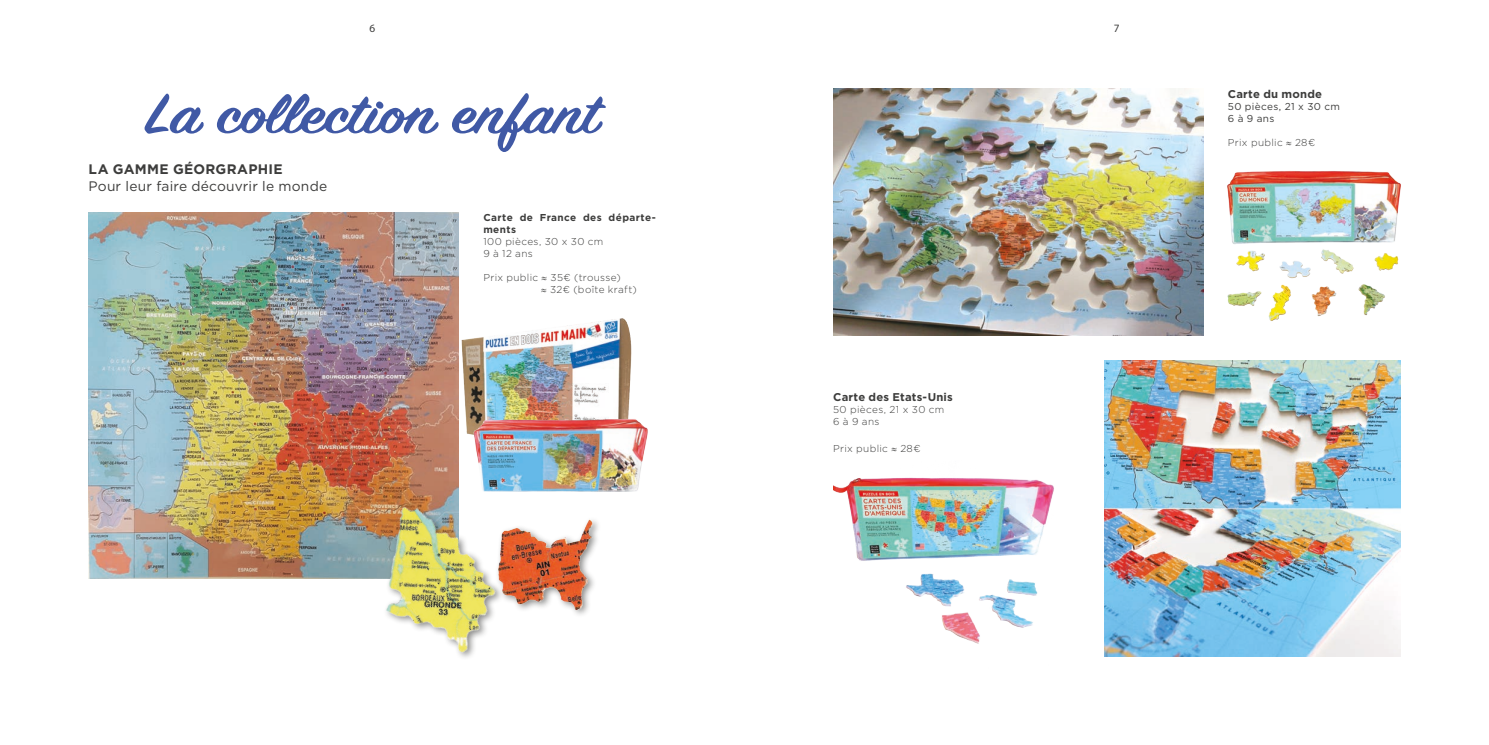
<style>
.page{position:relative;width:1489px;height:745px;background:#fff}
.page>*{position:absolute;margin:0;border:0;box-sizing:border-box;transform-origin:0 0}
.Headline_NEUcha{font:600 62.5px "Sign Painter House Script";color:#4059a5;scale:1.2 1}
.Texte{font:13.75px "Gotham";letter-spacing:.01em;color:#3d3d3c}
.Texte-2{font:700 13.75px "Gotham";letter-spacing:.02em;color:#3d3d3c}
.ref{font:700 11.25px "Gotham";letter-spacing:.015em;color:#3d3d3c}
.Texte-3{font:700 11.25px "Gotham";letter-spacing:.02em;color:#3d3d3c}
.t1{font:11.25px "Myriad Pro";color:#3d3d3c}
.ref-2{font:300 10px "Gotham";letter-spacing:.035em;color:#3d3d3c}
.ref-3{font:700 10px/12px "Gotham";letter-spacing:.04em;color:#3d3d3c}
.Texte-4{font:10px "Gotham";letter-spacing:.035em;color:#3d3d3c}
</style>
<div class="page">
<img style="left:1104px;top:360px;width:296px;height:296px">
<img style="left:833px;top:89px;width:369px;height:246px">
<img style="left:89px;top:213px;width:369px;height:365px">
<img style="left:543px;top:519px;width:55px;height:96px">
<img style="left:323px;top:457px;width:220px;height:201px">
<img style="left:450px;top:311px;width:182px;height:160px">
<img style="left:465px;top:395px;width:183px;height:101px">
<img style="left:1227px;top:171px;width:174px;height:150px">
<img style="left:833px;top:477px;width:221px;height:167px">
<p class="t1" style="left:369px;top:22px;width:7px">6</p>
<p class="t1" style="left:1113px;top:22px;width:7px">7</p>
<p class="Headline_NEUcha" style="left:146px;top:76px;width:379px">La collection enfant</p>
<p class="Texte-2" style="left:89px;top:160px;width:195px">LA GAMME GÉORGRAPHIE</p>
<p class="Texte" style="left:89px;top:177px;width:240px">Pour leur faire découvrir le monde</p>
<p class="ref-3" style="left:483px;top:211px;width:174px">Carte de France des départe&shy;ments</p>
<p class="ref-2" style="left:483px;top:235px;width:122px">100 pièces, 30 x 30 cm</p>
<p class="ref-2" style="left:483px;top:247px;width:51px">9 à 12 ans</p>
<p class="ref-2" style="left:483px;top:271px;width:139px">Prix public ≈ 35€ (trousse)</p>
<p class="ref-2" style="left:541px;top:283px;width:97px">≈ 32€ (boîte kraft)</p>
<p class="ref" style="left:833px;top:389px;width:121px">Carte des Etats-Unis</p>
<p class="ref-2" style="left:833px;top:402px;width:113px">50 pièces, 21 x 30 cm</p>
<p class="ref-2" style="left:833px;top:414px;width:48px">6 à 9 ans</p>
<p class="ref-2" style="left:833px;top:441px;width:89px">Prix public ≈ 28€</p>
<p class="Texte-3" style="left:1227px;top:86px;width:96px">Carte du monde</p>
<p class="Texte-4" style="left:1227px;top:100px;width:114px">50 pièces, 21 x 30 cm</p>
<p class="Texte-4" style="left:1227px;top:112px;width:48px">6 à 9 ans</p>
<p class="ref-2" style="left:1227px;top:136px;width:89px">Prix public ≈ 28€</p>
</div>
